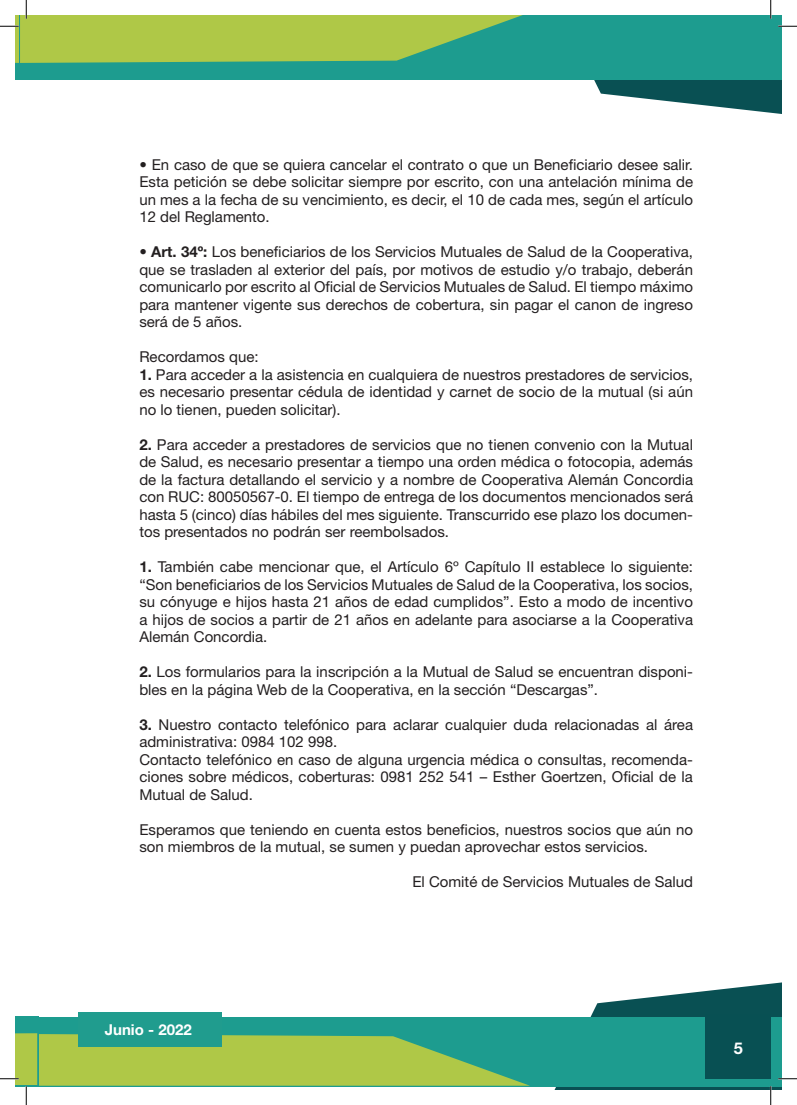
<style>
.page{position:relative;width:797px;height:1105px;background:#fff}
.page>*{position:absolute;margin:0;border:0;box-sizing:border-box;transform-origin:0 0}
.t1{font:700 16.25px "Helvetica Neue LT Std";color:#fff}
.Texto_corrido{font:15px/17.5px "Helvetica Neue LT Std";color:#231f20;text-align:justify}
.t2{font:700 15px "Helvetica Neue LT Std";color:#fff}
.s1{font-weight:700}
</style>
<div class="page">
<div style="left:16px;top:1017px;width:765px;height:70px;background:#1d9c8f"></div>
<div style="left:79px;top:1012px;width:143px;height:35px;background:#209c8e"></div>
<div style="left:16px;top:16px;width:19px;height:64px;background:#1d9c8f"></div>
<div style="left:19px;top:16px;width:762px;height:63px;background:#1d9c8f"></div>
<svg style="left:0;top:0;width:533px;height:63px"></svg>
<svg style="left:0;top:1033px;width:530px;height:72px"></svg>
<svg style="left:555px;top:0;width:242px;height:114px"></svg>
<svg style="left:554px;top:982px;width:243px;height:123px"></svg>
<p class="Texto_corrido" style="left:139px;top:156px;width:555px">• En caso de que se quiera cancelar el contrato o que un Beneficiario desee salir.<br>Esta petición se debe solicitar siempre por escrito, con una antelación mínima de un mes a la fecha de su vencimiento, es decir, el 10 de cada mes, según el artículo 12 del Reglamento.</p>
<p class="Texto_corrido" style="left:139px;top:243px;width:555px"><span class="s1">• Art. 34º:</span> Los beneficiarios de los Servicios Mutuales de Salud de la Cooperativa, que se trasladen al exterior del país, por motivos de estudio y/o trabajo, deberán comunicarlo por escrito al Oficial de Servicios Mutuales de Salud. El tiempo máximo para mantener vigente sus derechos de cobertura, sin pagar el canon de ingreso será de 5 años.</p>
<p class="Texto_corrido" style="left:139px;top:348px;width:121px">Recordamos que:</p>
<p class="Texto_corrido" style="left:139px;top:366px;width:555px"><span class="s1">1.</span> Para acceder a la asistencia en cualquiera de nuestros prestadores de servicios, es necesario presentar cédula de identidad y carnet de socio de la mutual (si aún no lo tienen, pueden solicitar).</p>
<p class="Texto_corrido" style="left:139px;top:436px;width:555px"><span class="s1">2.</span> Para acceder a prestadores de servicios que no tienen convenio con la Mutual de Salud, es necesario presentar a tiempo una orden médica o fotocopia, además de la factura detallando el servicio y a nombre de Cooperativa Alemán Concordia con RUC: 80050567-0. El tiempo de entrega de los documentos mencionados será hasta 5 (cinco) días hábiles del mes siguiente. Transcurrido ese plazo los documen&shy;tos presentados no podrán ser reembolsados.</p>
<p class="Texto_corrido" style="left:139px;top:558px;width:555px"><span class="s1">1.</span> También cabe mencionar que, el Artículo 6º Capítulo II establece lo siguiente: “Son beneficiarios de los Servicios Mutuales de Salud de la Cooperativa, los socios, su cónyuge e hijos hasta 21 años de edad cumplidos”. Esto a modo de incentivo a hijos de socios a partir de 21 años en adelante para asociarse a la Cooperativa Alemán Concordia.</p>
<p class="Texto_corrido" style="left:139px;top:663px;width:555px"><span class="s1">2.</span> Los formularios para la inscripción a la Mutual de Salud se encuentran disponi&shy;bles en la página Web de la Cooperativa, en la sección “Descargas”.</p>
<p class="Texto_corrido" style="left:139px;top:716px;width:555px"><span class="s1">3.</span> Nuestro contacto telefónico para aclarar cualquier duda relacionadas al área administrativa: 0984 102 998.</p>
<p class="Texto_corrido" style="left:139px;top:751px;width:555px">Contacto telefónico en caso de alguna urgencia médica o consultas, recomenda&shy;ciones sobre médicos, coberturas: 0981 252 541 – Esther Goertzen, Oficial de la Mutual de Salud.</p>
<p class="Texto_corrido" style="left:139px;top:821px;width:555px">Esperamos que teniendo en cuenta estos beneficios, nuestros socios que aún no son miembros de la mutual, se sumen y puedan aprovechar estos servicios.</p>
<p class="Texto_corrido" style="left:412px;top:873px;width:282px">El Comité de Servicios Mutuales de Salud</p>
<p class="t2" style="left:105px;top:1021px;width:88px">Junio - 2022</p>
<p class="t1" style="left:733px;top:1038px;width:11px">5</p>
</div>
